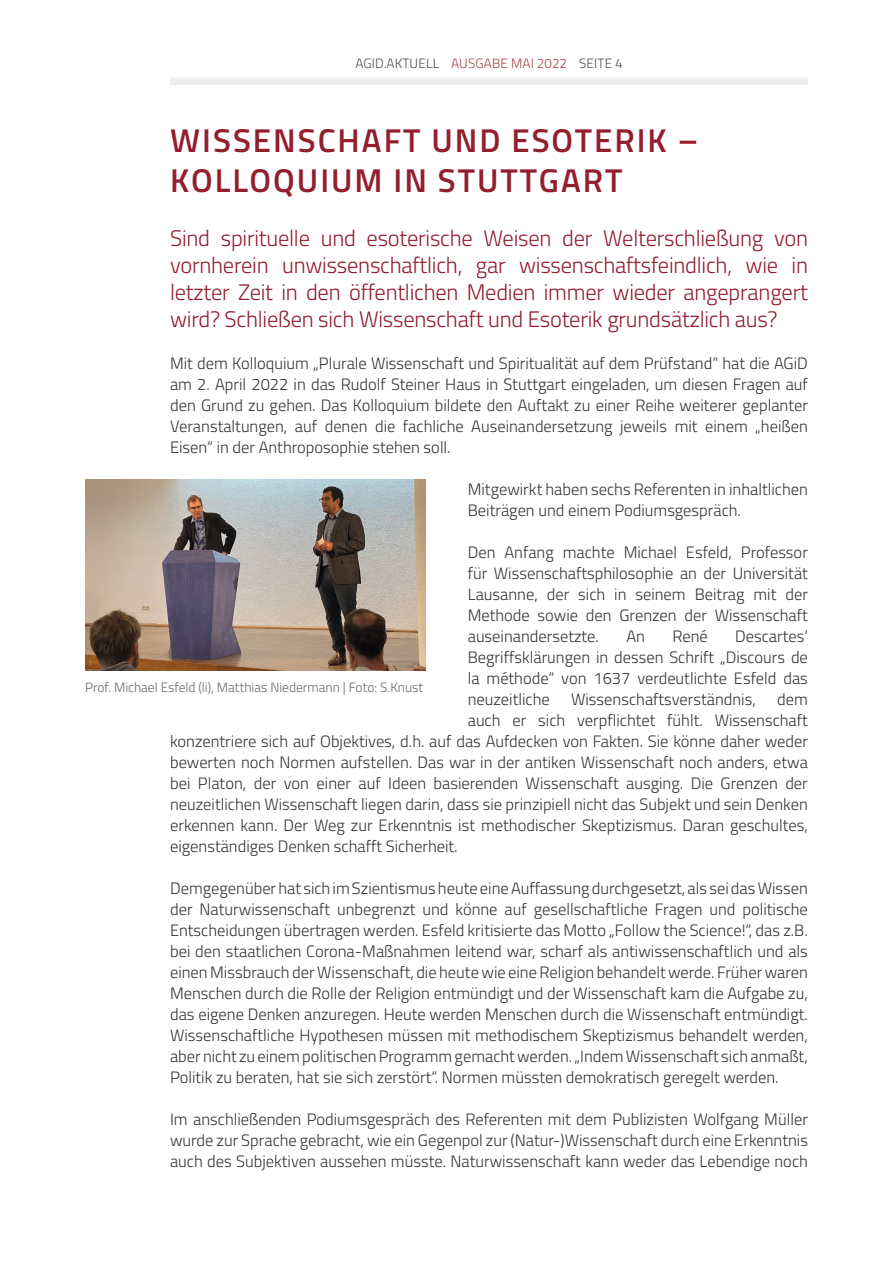
<style>
.page{position:relative;width:893px;height:1263px;background:#fff}
.page>*{position:absolute;margin:0;border:0;box-sizing:border-box;transform-origin:0 0}
.t1{font:600 33px/39.6px "Titillium";letter-spacing:.06em;color:#931e2e}
.t2{font:300 22.5px/27px "Titillium";letter-spacing:-.01em;color:#931e2e;text-align:justify}
.t3{font:300 16.5px/21px "Titillium";color:#343433;text-align:justify}
.t4{font:300 13.5px "Titillium";color:#6a6969}
.t5{font:300 13.5px "Titillium";letter-spacing:.01em;color:#4f4f4f}
.s1{color:#a44648}
</style>
<div class="page">
<div style="left:170px;top:78px;width:638px;height:7px;background:#eee"></div>
<img style="left:85px;top:479px;width:340px;height:192px">
<p class="t5" style="left:355px;top:53px;width:269px">AGID.AKTUELL <span class="s1">AUSGABE MAI 2022</span> SEITE 4</p>
<h1 class="t1" style="left:170px;top:119px;width:530px">WISSENSCHAFT UND ESOTERIK –<br>KOLLOQUIUM IN STUTTGART</h1>
<p class="t2" style="left:170px;top:223px;width:639px">Sind spirituelle und esoterische Weisen der Welterschließung von vornherein unwissenschaftlich, gar wissenschaftsfeindlich, wie in letzter Zeit in den öffentlichen Medien immer wieder angeprangert wird? Schließen sich Wissenschaft und Esoterik grundsätzlich aus?</p>
<p class="t3" style="left:170px;top:352px;width:639px">Mit dem Kolloquium „Plurale Wissenschaft und Spiritualität auf dem Prüfstand“ hat die AGiD am 2. April 2022 in das Rudolf Steiner Haus in Stuttgart eingeladen, um diesen Fragen auf den Grund zu gehen. Das Kolloquium bildete den Auftakt zu einer Reihe weiterer geplanter Veranstaltungen, auf denen die fachliche Auseinandersetzung jeweils mit einem „heißen Eisen“ in der Anthroposophie stehen soll.</p>
<p class="t3" style="left:468px;top:478px;width:342px">Mitgewirkt haben sechs Referenten in inhaltlichen<br>Beiträgen und einem Podiumsgespräch.</p>
<p class="t3" style="left:468px;top:541px;width:342px">Den Anfang machte Michael Esfeld, Professor für Wissenschaftsphilosophie an der Universität Lausanne, der sich in seinem Beitrag mit der Methode sowie den Grenzen der Wissenschaft auseinandersetzte.</p>
<p class="t3" style="left:626px;top:625px;width:20px">An</p>
<p class="t3" style="left:672px;top:625px;width:37px">René</p>
<p class="t3" style="left:468px;top:625px;width:342px;text-indent:267px">Descartes‘ Begriffsklärungen in dessen Schrift „Discours de la méthode“ von 1637 verdeutlichte Esfeld das neuzeitliche</p>
<p class="t4" style="left:85px;top:678px;width:340px">Prof. Michael Esfeld (li), Matthias Niedermann | Foto: S.Knust</p>
<p class="t3" style="left:571px;top:688px;width:186px">Wissenschaftsverständnis,</p>
<p class="t3" style="left:777px;top:688px;width:32px">dem</p>
<p class="t3" style="left:468px;top:709px;width:342px">auch er sich verpflichtet fühlt. Wissenschaft</p>
<p class="t3" style="left:170px;top:730px;width:639px">konzentriere sich auf Objektives, d.h. auf das Aufdecken von Fakten. Sie könne daher weder</p>
<p class="t3" style="left:170px;top:751px;width:639px">bewerten noch Normen aufstellen. Das war in der antiken Wissenschaft noch anders, etwa</p>
<p class="t3" style="left:170px;top:772px;width:639px">bei Platon, der von einer auf Ideen basierenden Wissenschaft ausging. Die Grenzen der</p>
<p class="t3" style="left:170px;top:793px;width:639px">neuzeitlichen Wissenschaft liegen darin, dass sie prinzipiell nicht das Subjekt und sein Denken</p>
<p class="t3" style="left:170px;top:814px;width:639px">erkennen kann. Der Weg zur Erkenntnis ist methodischer Skeptizismus. Daran geschultes,</p>
<p class="t3" style="left:170px;top:835px;width:289px">eigenständiges Denken schafft Sicherheit.</p>
<p class="t3" style="left:170px;top:877px;width:639px">Demgegenüber hat sich im Szientismus heute eine Auffassung durchgesetzt, als sei das Wissen der Naturwissenschaft unbegrenzt und könne auf gesellschaftliche Fragen und politische Entscheidungen übertragen werden. Esfeld kritisierte das Motto „Follow the Science!“, das z.B. bei den staatlichen Corona-Maßnahmen leitend war, scharf als antiwissenschaftlich und als einen Missbrauch der Wissenschaft, die heute wie eine Religion behandelt werde. Früher waren Menschen durch die Rolle der Religion entmündigt und der Wissenschaft kam die Aufgabe zu, das eigene Denken anzuregen. Heute werden Menschen durch die Wissenschaft entmündigt.<br>Wissenschaftliche Hypothesen müssen mit methodischem Skeptizismus behandelt werden, aber nicht zu einem politischen Programm gemacht werden. „Indem Wissenschaft sich anmaßt, Politik zu beraten, hat sie sich zerstört“. Normen müssten demokratisch geregelt werden.</p>
<p class="t3" style="left:170px;top:1108px;width:639px">Im anschließenden Podiumsgespräch des Referenten mit dem Publizisten Wolfgang Müller wurde zur Sprache gebracht, wie ein Gegenpol zur (Natur-)Wissenschaft durch eine Erkenntnis auch des Subjektiven aussehen müsste. Naturwissenschaft kann weder das Lebendige noch</p>
</div>
